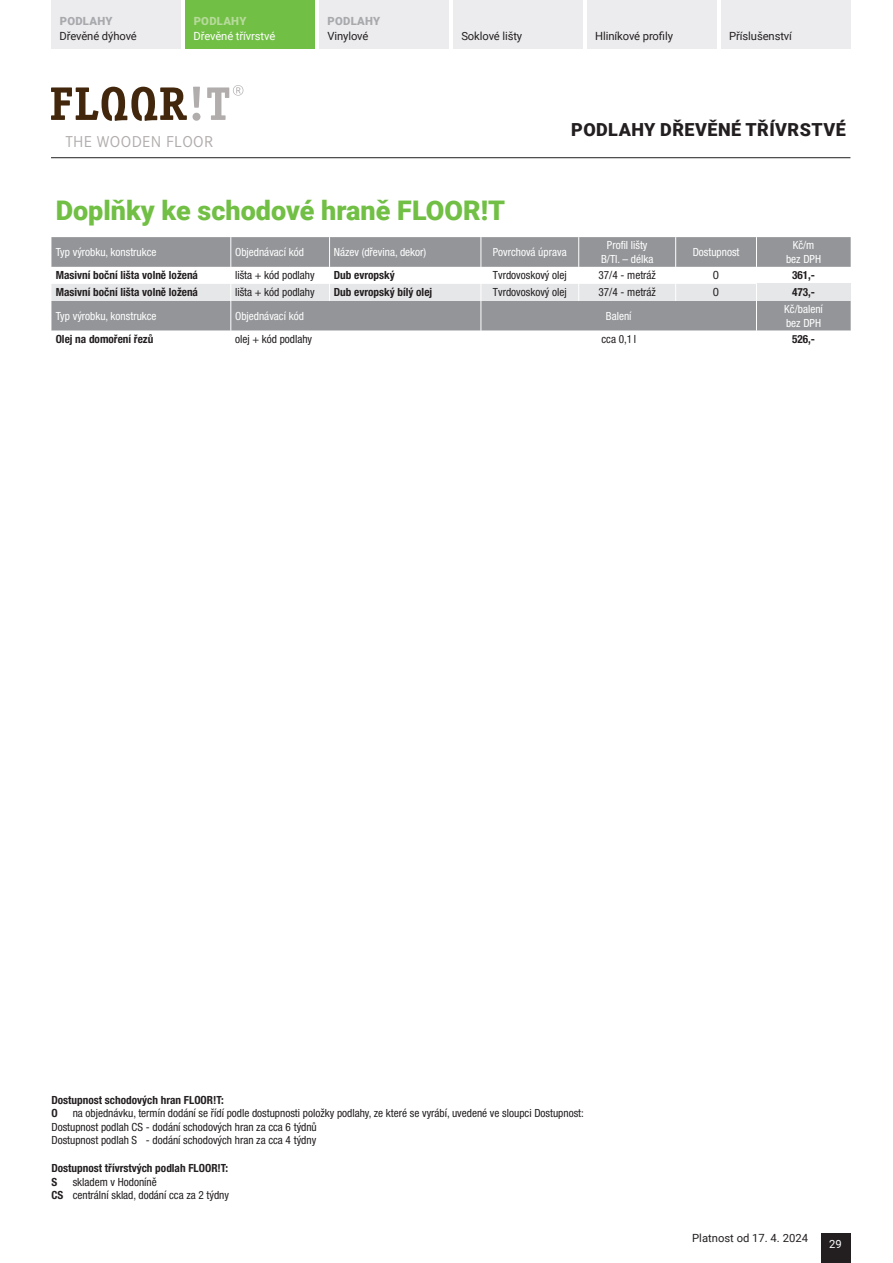
<style>
.page{position:relative;width:893px;height:1263px;background:#fff}
.page>*{position:absolute;margin:0;border:0;box-sizing:border-box;transform-origin:0 0}
.roboto_zelené{font:900 27px "Roboto";color:#71bf44}
.t1{font:900 18px "Roboto";letter-spacing:.025em;color:#231f20}
.t2{font:16.35px "Corporate S Pro";letter-spacing:.02em;color:#b1adac}
.texty_tabulka_7_5_b_condensed{font:condensed 11.25px "Helvetica Neue LT Pro";color:#231f20}
.Tabulka_hlavicka_7_5_b__bílá{font:condensed 11.25px "Helvetica Neue LT Pro";color:#fff}
.texty_tabulka_tučné_condensed_7_5_černé{font:700 condensed 11.25px "Helvetica Neue LT Pro";color:#231f20}
.t3{font:11.25px "Roboto";letter-spacing:-.01em;color:#231f20}
.texty_tabulka_7_5_b_condensed-2{font:700 condensed 11.25px "Helvetica Neue LT Pro";color:#231f20}
.t4{font:11.25px "Roboto";letter-spacing:-.01em;color:#fff}
.t5{font:900 11.25px "Roboto";letter-spacing:.025em;color:#a8a9ad}
.t6{font:900 11.25px "Roboto";letter-spacing:.025em;color:#b6da9b}
.s1{font-weight:700}
</style>
<div class="page">
<hr style="left:51px;top:157px;width:799px;height:1px;background:#231f20">
<div style="left:821px;top:1233px;width:29px;height:30px;background:#231f20"></div>
<div style="left:51px;top:0;width:130px;height:49px;background:#ececee"></div>
<div style="left:185px;top:0;width:130px;height:49px;background:#71bf44"></div>
<div style="left:319px;top:0;width:130px;height:49px;background:#ececee"></div>
<div style="left:453px;top:0;width:130px;height:49px;background:#ececee"></div>
<div style="left:587px;top:0;width:129px;height:49px;background:#ececee"></div>
<div style="left:721px;top:0;width:129px;height:49px;background:#ececee"></div>
<svg style="left:51px;top:87px;width:149px;height:34px"></svg>
<svg style="left:207px;top:85px;width:36px;height:35px"></svg>
<div style="left:51px;top:237px;width:800px;height:94px;background:#939598"></div>
<hr style="left:230px;top:237px;width:1px;height:30px;background:#fff">
<hr style="left:329px;top:237px;width:1px;height:30px;background:#fff">
<hr style="left:481px;top:237px;width:1px;height:30px;background:#fff">
<hr style="left:578px;top:237px;width:1px;height:30px;background:#fff">
<hr style="left:675px;top:237px;width:1px;height:30px;background:#fff">
<hr style="left:756px;top:237px;width:1px;height:30px;background:#fff">
<svg style="left:51px;top:267px;width:800px;height:34px"></svg>
<hr style="left:230px;top:301px;width:1px;height:30px;background:#fff">
<hr style="left:481px;top:301px;width:1px;height:30px;background:#fff">
<hr style="left:756px;top:301px;width:1px;height:30px;background:#fff">
<p class="t5" style="left:60px;top:14px;width:54px">PODLAHY</p>
<p class="t3" style="left:60px;top:29px;width:79px">Dřevěné dýhové</p>
<p class="t6" style="left:194px;top:14px;width:54px">PODLAHY</p>
<p class="t4" style="left:193px;top:29px;width:83px">Dřevěné třívrstvé</p>
<h3 class="t2" style="left:65px;top:130px;width:149px">THE WOODEN FLOOR</h3>
<p class="t5" style="left:328px;top:14px;width:54px">PODLAHY</p>
<p class="t3" style="left:327px;top:29px;width:43px">Vinylové</p>
<p class="t3" style="left:461px;top:29px;width:62px">Soklové lišty</p>
<p class="t3" style="left:595px;top:29px;width:79px">Hliníkové profily</p>
<p class="t3" style="left:729px;top:29px;width:64px">Příslušenství</p>
<h2 class="t1" style="left:571px;top:117px;width:276px">PODLAHY DŘEVĚNÉ TŘÍVRSTVÉ</h2>
<p class="roboto_zelené" style="left:56px;top:192px;width:451px">Doplňky ke schodové hraně FLOOR!T</p>
<p class="Tabulka_hlavicka_7_5_b__bílá" style="left:56px;top:246px;width:102px">Typ výrobku, konstrukce</p>
<p class="Tabulka_hlavicka_7_5_b__bílá" style="left:235px;top:246px;width:70px">Objednávací kód</p>
<p class="Tabulka_hlavicka_7_5_b__bílá" style="left:334px;top:246px;width:94px">Název (dřevina, dekor)</p>
<p class="Tabulka_hlavicka_7_5_b__bílá" style="left:493px;top:246px;width:75px">Povrchová úprava</p>
<p class="Tabulka_hlavicka_7_5_b__bílá" style="left:607px;top:239px;width:42px">Profil lišty</p>
<p class="Tabulka_hlavicka_7_5_b__bílá" style="left:601px;top:252px;width:54px">B/Tl. – délka</p>
<p class="Tabulka_hlavicka_7_5_b__bílá" style="left:693px;top:246px;width:48px">Dostupnost</p>
<p class="Tabulka_hlavicka_7_5_b__bílá" style="left:793px;top:239px;width:23px">Kč/m</p>
<p class="Tabulka_hlavicka_7_5_b__bílá" style="left:786px;top:252px;width:36px">bez DPH</p>
<p class="texty_tabulka_tučné_condensed_7_5_černé" style="left:56px;top:269px;width:144px">Masivní boční lišta volně ložená</p>
<p class="texty_tabulka_7_5_b_condensed" style="left:235px;top:269px;width:81px">lišta + kód podlahy</p>
<p class="texty_tabulka_tučné_condensed_7_5_černé" style="left:334px;top:269px;width:62px">Dub evropský</p>
<p class="texty_tabulka_7_5_b_condensed" style="left:493px;top:269px;width:75px">Tvrdovoskový olej</p>
<p class="texty_tabulka_7_5_b_condensed" style="left:598px;top:269px;width:59px">37/4 - metráž</p>
<p class="texty_tabulka_7_5_b_condensed" style="left:713px;top:269px;width:8px">O</p>
<p class="texty_tabulka_tučné_condensed_7_5_černé" style="left:792px;top:269px;width:25px">361,-</p>
<p class="texty_tabulka_tučné_condensed_7_5_černé" style="left:56px;top:286px;width:144px">Masivní boční lišta volně ložená</p>
<p class="texty_tabulka_7_5_b_condensed" style="left:235px;top:286px;width:81px">lišta + kód podlahy</p>
<p class="texty_tabulka_tučné_condensed_7_5_černé" style="left:334px;top:286px;width:100px">Dub evropský bílý olej</p>
<p class="texty_tabulka_7_5_b_condensed" style="left:493px;top:286px;width:75px">Tvrdovoskový olej</p>
<p class="texty_tabulka_7_5_b_condensed" style="left:598px;top:286px;width:59px">37/4 - metráž</p>
<p class="texty_tabulka_7_5_b_condensed" style="left:713px;top:286px;width:8px">O</p>
<p class="texty_tabulka_tučné_condensed_7_5_černé" style="left:792px;top:286px;width:25px">473,-</p>
<p class="Tabulka_hlavicka_7_5_b__bílá" style="left:56px;top:309px;width:102px">Typ výrobku, konstrukce</p>
<p class="Tabulka_hlavicka_7_5_b__bílá" style="left:235px;top:309px;width:70px">Objednávací kód</p>
<p class="Tabulka_hlavicka_7_5_b__bílá" style="left:606px;top:309px;width:27px">Balení</p>
<p class="Tabulka_hlavicka_7_5_b__bílá" style="left:784px;top:303px;width:40px">Kč/balení</p>
<p class="Tabulka_hlavicka_7_5_b__bílá" style="left:786px;top:316px;width:36px">bez DPH</p>
<p class="texty_tabulka_tučné_condensed_7_5_černé" style="left:56px;top:332px;width:99px">Olej na domoření řezů</p>
<p class="texty_tabulka_7_5_b_condensed" style="left:235px;top:333px;width:79px">olej + kód podlahy</p>
<p class="texty_tabulka_7_5_b_condensed" style="left:601px;top:333px;width:36px">cca 0,1 l</p>
<p class="texty_tabulka_tučné_condensed_7_5_černé" style="left:792px;top:332px;width:25px">526,-</p>
<p class="texty_tabulka_7_5_b_condensed-2" style="left:51px;top:1093px;width:174px">Dostupnost schodových hran FLOOR!T:</p>
<p class="texty_tabulka_7_5_b_condensed-2" style="left:51px;top:1106px;width:8px">O</p>
<p class="texty_tabulka_7_5_b_condensed" style="left:73px;top:1107px;width:513px">na objednávku, termín dodání se řídí podle dostupnosti položky podlahy, ze které se vyrábí, uvedené ve sloupci Dostupnost:</p>
<p class="texty_tabulka_7_5_b_condensed" style="left:51px;top:1120px;width:267px">Dostupnost podlah CS - dodání schodových hran za cca 6 týdnů</p>
<p class="texty_tabulka_7_5_b_condensed" style="left:51px;top:1134px;width:266px">Dostupnost podlah S - dodání schodových hran za cca 4 týdny</p>
<p class="texty_tabulka_7_5_b_condensed-2" style="left:51px;top:1161px;width:178px">Dostupnost třívrstvých podlah FLOOR!T:</p>
<p class="texty_tabulka_7_5_b_condensed-2" style="left:51px;top:1175px;width:7px">S</p>
<p class="texty_tabulka_7_5_b_condensed" style="left:73px;top:1175px;width:86px">skladem v Hodoníně</p>
<p class="texty_tabulka_7_5_b_condensed" style="left:51px;top:1189px;width:179px"><span class="s1">CS</span> centrální sklad, dodání cca za 2 týdny</p>
<p class="t3" style="left:692px;top:1230px;width:117px">Platnost od 17. 4. 2024</p>
<p class="t4" style="left:829px;top:1236px;width:14px">29</p>
</div>
